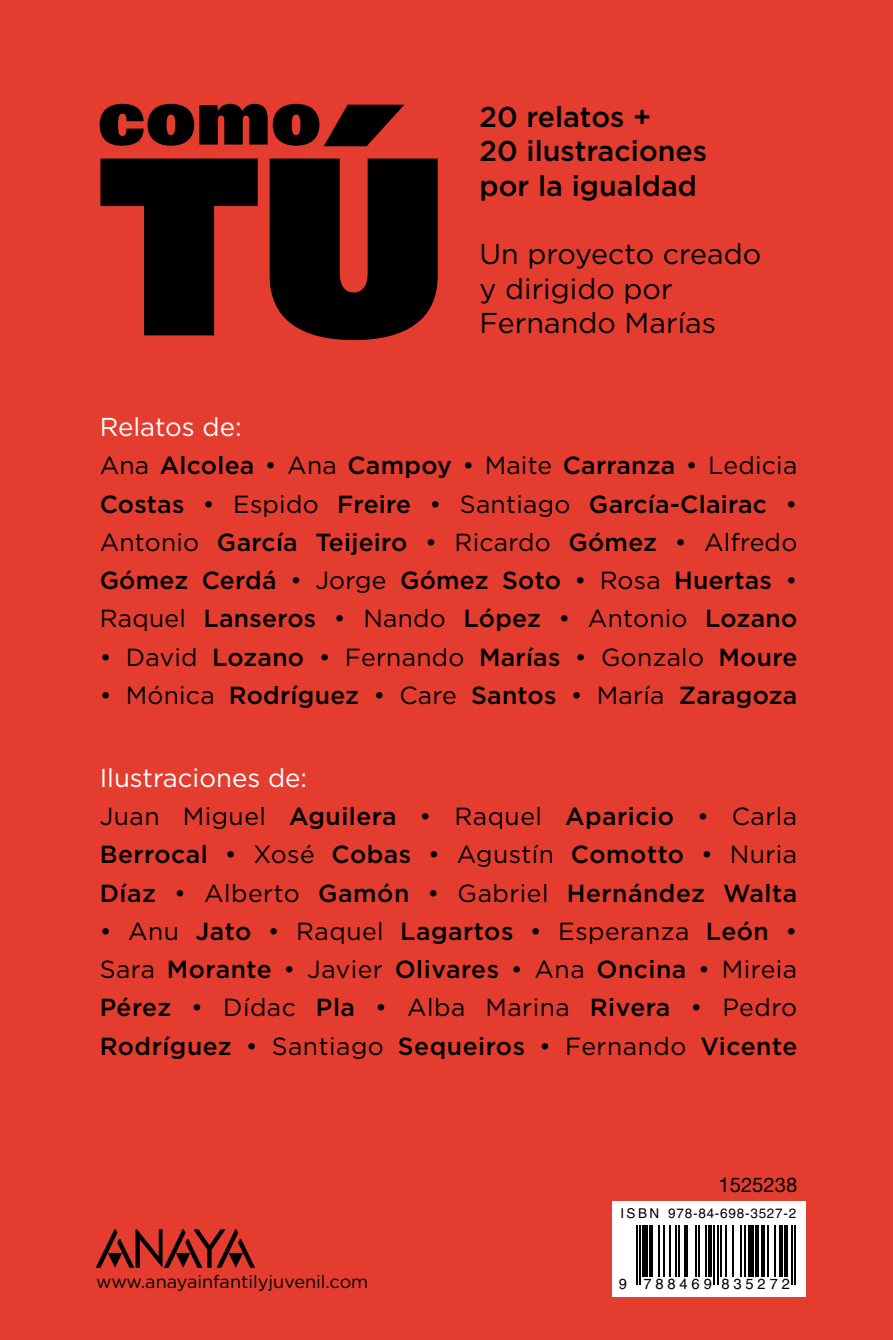
<style>
.page{position:relative;width:893px;height:1340px;background:#fff}
.page>*{position:absolute;margin:0;border:0;box-sizing:border-box;transform-origin:0 0}
.t1{font:244.8px "Univers LT Std X Black";color:#000}
.t2{font:78.75px "Univers LT Std X Black";color:#000}
.t3{font:28.57px "Gotham";color:#000}
.t4{font:500 28.57px "Gotham";color:#000}
.t5{font:25.88px "Gotham";color:#fff}
.t6{font:500 24.75px/38.2px "Gotham";letter-spacing:.01em;color:#000;text-align:justify}
.t7{font:24.75px/38.2px "Gotham";letter-spacing:.02em;color:#000;text-align:justify}
.t8{font:20.25px "Helvetica Neue LT Std";color:#000}
.t9{font:18px "Gotham";color:#000}
.t10{font:14.62px "Helvetica LT Std";letter-spacing:.265em;color:#000}
.t11{font:13.5px "Helvetica LT Std";letter-spacing:.055em;color:#000}
.s1{font-weight:400}
.s2{font-weight:500}
</style>
<div class="page">
<div style="left:0;top:0;width:893px;height:1339px;background:#e43d30"></div>
<svg style="left:96px;top:1229px;width:159px;height:38px"></svg>
<div style="left:612px;top:1200px;width:194px;height:96px;background:#fff"></div>
<hr style="left:636px;top:1225px;width:1px;height:60px;background:#000">
<hr style="left:639px;top:1225px;width:2px;height:60px;background:#000">
<div style="left:642px;top:1225px;width:6px;height:51px;background:#000"></div>
<hr style="left:649px;top:1225px;width:4px;height:51px;background:#000">
<hr style="left:658px;top:1225px;width:1px;height:51px;background:#000">
<hr style="left:663px;top:1225px;width:1px;height:51px;background:#000">
<hr style="left:670px;top:1225px;width:1px;height:51px;background:#000">
<hr style="left:675px;top:1225px;width:1px;height:51px;background:#000">
<hr style="left:678px;top:1225px;width:2px;height:51px;background:#000">
<hr style="left:685px;top:1225px;width:3px;height:51px;background:#000">
<hr style="left:695px;top:1225px;width:2px;height:51px;background:#000">
<hr style="left:698px;top:1225px;width:2px;height:51px;background:#000">
<hr style="left:705px;top:1225px;width:2px;height:51px;background:#000">
<hr style="left:708px;top:1225px;width:4px;height:51px;background:#000">
<hr style="left:713px;top:1225px;width:2px;height:60px;background:#000">
<hr style="left:717px;top:1225px;width:1px;height:60px;background:#000">
<hr style="left:720px;top:1225px;width:2px;height:51px;background:#000">
<hr style="left:725px;top:1225px;width:2px;height:51px;background:#000">
<hr style="left:732px;top:1225px;width:2px;height:51px;background:#000">
<hr style="left:740px;top:1225px;width:2px;height:51px;background:#000">
<hr style="left:744px;top:1225px;width:1px;height:51px;background:#000">
<div style="left:749px;top:1225px;width:5px;height:51px;background:#000"></div>
<hr style="left:756px;top:1225px;width:3px;height:51px;background:#000">
<hr style="left:761px;top:1225px;width:3px;height:51px;background:#000">
<hr style="left:767px;top:1225px;width:2px;height:51px;background:#000">
<hr style="left:774px;top:1225px;width:2px;height:51px;background:#000">
<hr style="left:779px;top:1225px;width:4px;height:51px;background:#000">
<hr style="left:784px;top:1225px;width:4px;height:51px;background:#000">
<hr style="left:791px;top:1225px;width:2px;height:60px;background:#000">
<hr style="left:794px;top:1225px;width:2px;height:60px;background:#000">
<h2 class="t2" style="left:98px;top:64px;width:225px">como</h2>
<h1 class="t1" style="left:100px;top:86px;width:351px">TÚ</h1>
<p class="t4" style="left:480px;top:98px;width:173px">20 relatos +</p>
<p class="t4" style="left:480px;top:132px;width:229px">20 ilustraciones</p>
<p class="t4" style="left:480px;top:167px;width:219px">por la igualdad</p>
<p class="t3" style="left:480px;top:236px;width:283px">Un proyecto creado</p>
<p class="t3" style="left:480px;top:270px;width:195px">y dirigido por</p>
<p class="t3" style="left:480px;top:305px;width:238px">Fernando Marías</p>
<p class="t5" style="left:100px;top:410px;width:143px">Relatos de:</p>
<p class="t6" style="left:100px;top:446px;width:699px"><span class="s1">Ana</span> Alcolea <span class="s1">• Ana</span> Campoy <span class="s1">• Maite</span> Carranza <span class="s1">• Ledicia </span>Costas <span class="s1">• Espido</span> Freire <span class="s1">• Santiago</span> García-Clairac <span class="s1">• Antonio</span> García Teijeiro <span class="s1">• Ricardo</span> Gómez <span class="s1">• Alfredo </span>Gómez Cerdá <span class="s1">• Jorge</span> Gómez Soto <span class="s1">• Rosa</span> Huertas <span class="s1">• Raquel</span> Lanseros <span class="s1">• Nando</span> López <span class="s1">• Antonio</span> Lozano</p>
<p class="t7" style="left:100px;top:637px;width:699px">• David <span class="s2">Lozano</span> • Fernando <span class="s2">Marías</span> • Gonzalo <span class="s2">Moure</span></p>
<p class="t6" style="left:100px;top:675px;width:699px"><span class="s1">• Mónica</span> Rodríguez <span class="s1">• Care</span> Santos <span class="s1">• María</span> Zaragoza</p>
<p class="t5" style="left:100px;top:761px;width:209px">Ilustraciones de:</p>
<p class="t6" style="left:100px;top:796px;width:699px"><span class="s1">Juan Miguel</span> Aguilera <span class="s1">• Raquel</span> Aparicio <span class="s1">• Carla </span>Berrocal <span class="s1">• Xosé</span> Cobas <span class="s1">• Agustín</span> Comotto <span class="s1">• Nuria </span>Díaz <span class="s1">• Alberto</span> Gamón <span class="s1">• Gabriel</span> Hernández Walta</p>
<p class="t7" style="left:100px;top:911px;width:699px">• Anu <span class="s2">Jato</span> • Raquel <span class="s2">Lagartos</span> • Esperanza <span class="s2">León</span> • Sara <span class="s2">Morante</span> • Javier <span class="s2">Olivares</span> • Ana <span class="s2">Oncina</span> • Mireia <span class="s2">Pérez</span> • Dídac <span class="s2">Pla</span> • Alba Marina <span class="s2">Rivera</span> • Pedro <span class="s2">Rodríguez</span> • Santiago <span class="s2">Sequeiros</span> • Fernando <span class="s2">Vicente</span></p>
<p class="t9" style="left:96px;top:1270px;width:274px">www.anayainfantilyjuvenil.com</p>
<p class="t8" style="left:718px;top:1173px;width:80px">1525238</p>
<p class="t11" style="left:620px;top:1205px;width:177px">ISBN 978-84-698-3527-2</p>
<p class="t10" style="left:619px;top:1275px;width:173px">9 788469 835272</p>
</div>
